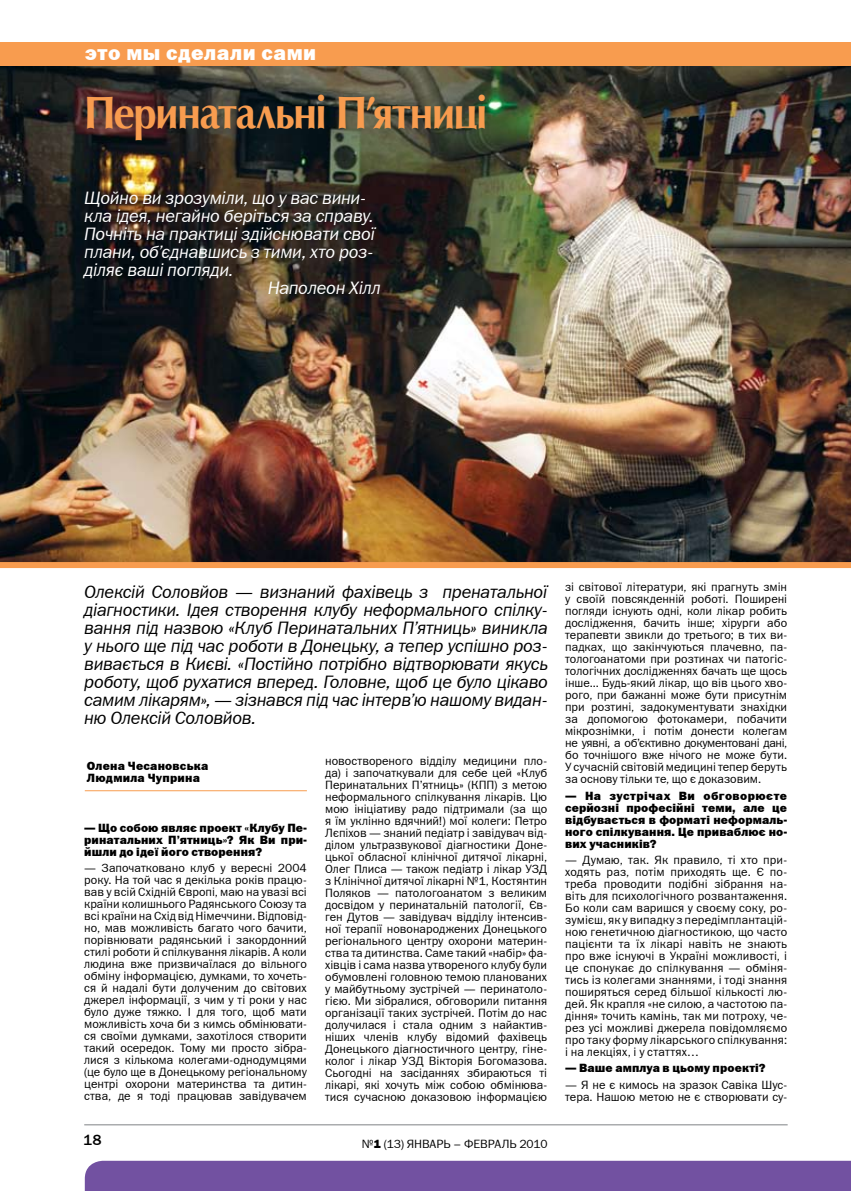
<style>
.page{position:relative;width:851px;height:1191px;background:#fff}
.page>*{position:absolute;margin:0;border:0;box-sizing:border-box;transform-origin:0 0}
.t1{font:700 46.5px "Vera Humana 95";letter-spacing:-.035em;color:#f89c4f;scale:.9 1}
.t2{font:21px "Franklin Gothic Heavy C";letter-spacing:.02em;color:#fff}
.t3{font:italic 18px/18px "Franklin Gothic Book C";letter-spacing:-.015em;color:#000;text-align:justify}
.t4{font:italic 18px "Franklin Gothic Book C";letter-spacing:-.015em;color:#fff}
.t5{font:15px "Franklin Gothic Medium C";color:#000}
.t6{font:12px/12px "Franklin Gothic Book C";color:#000;text-align:justify}
.t7{font:12px/12px "Franklin Gothic Heavy C";letter-spacing:.01em;color:#000;text-align:justify}
.s1{font-family:"Franklin Gothic Heavy C"}
</style>
<div class="page">
<hr style="left:84px;top:1124px;width:703px;height:1px;background:#808285">
<div style="left:0;top:42px;width:850px;height:26px;background:#f89c4f"></div>
<div style="left:85px;top:1160px;width:766px;height:31px;background:#7251a1"></div>
<img style="left:0;top:67px;width:850px;height:495px">
<div style="left:0;top:562px;width:850px;height:6px;background:#f89c4f"></div>
<hr style="left:85px;top:790px;width:222px;height:1px;background:#f89c4f">
<h2 class="t2" style="left:85px;top:41px;width:232px">это мы сделали сами</h2>
<h1 class="t1" style="left:84px;top:84px;width:449px">Перинатальні П’ятниці</h1>
<h3 class="t4" style="left:84px;top:188px;width:284px">Щойно ви зрозуміли, що у вас вини-</h3>
<h3 class="t4" style="left:84px;top:206px;width:291px">кла ідея, негайно беріться за справу.</h3>
<h3 class="t4" style="left:84px;top:224px;width:293px">Почніть на практиці здійснювати свої</h3>
<h3 class="t4" style="left:84px;top:242px;width:291px">плани, об’єднавшись з тими, хто роз-</h3>
<h3 class="t4" style="left:84px;top:260px;width:151px">діляє ваші погляди.</h3>
<h3 class="t4" style="left:268px;top:278px;width:115px">Наполеон Хілл</h3>
<p class="t3" style="left:84px;top:582px;width:465px">Олексій Соловйов — визнаний фахівець з пренатальної діагностики. Ідея створення клубу неформального спілку&shy;вання під назвою «Клуб Перинатальних П’ятниць» виникла у нього ще під час роботи в Донецьку, а тепер успішно роз&shy;вивається в Києві. «Постійно потрібно відтворювати якусь роботу, щоб рухатися вперед. Головне, щоб це було цікаво самим лікарям», — зізнався під час інтерв’ю нашому видан&shy;ню Олексій Соловйов.</p>
<p class="t7" style="left:87px;top:759px;width:123px">Олена Чесановська<br>Людмила Чуприна</p>
<p class="t6" style="left:325px;top:755px;width:223px">новоствореного відділу медицини пло&shy;да) і започаткували для себе цей «Клуб Перинатальних П’ятниць» (КПП) з метою неформального спілкування лікарів. Цю мою ініціативу радо підтримали (за що я їм уклінно вдячний!) мої колеги: Петро Лєпіхов — знаний педіатр і завідувач від&shy;ділом ультразвукової діагностики Доне&shy;цької обласної клінічної дитячої лікарні, Олег Плиса — також педіатр і лікар УЗД з Клінічної дитячої лікарні №1, Костянтин Поляков — патологоанатом з великим досвідом у перинатальній патології, Єв&shy;ген Дутов — завідувач відділу інтенсив&shy;ної терапії новонароджених Донецького регіонального центру охорони материн&shy;ства та дитинства. Саме такий «набір» фа&shy;хівців і сама назва утвореного клубу були обумовлені головною темою планованих у майбутньому зустрічей — перинатоло&shy;гією. Ми зібралися, обговорили питання організації таких зустрічей. Потім до нас долучилася і стала одним з найактив&shy;ніших членів клубу відомий фахівець Донецького діагностичного центру, гіне&shy;колог і лікар УЗД Вікторія Богомазова.<br>Сьогодні на засіданнях збираються ті лікарі, які хочуть між собою обмінюва&shy;тися сучасною доказовою інформацією</p>
<p class="t7" style="left:84px;top:821px;width:224px">— Що собою являє проект «Клубу Пе&shy;ринатальних П’ятниць»? Як Ви при&shy;йшли до ідеї його створення?</p>
<p class="t6" style="left:84px;top:862px;width:224px">— Започатковано клуб у вересні 2004 року. На той час я декілька років працю&shy;вав у всій Східній Європі, маю на увазі всі країни колишнього Радянського Союзу та всі країни на Схід від Н імеччини. Відповід&shy;но, мав можливість багато чого бачити, порівнювати радянський і закордонний стилі роботи й спілкування лікарів. А коли людина вже призвичаїлася до вільного обміну інформацією, думками, то хочеть&shy;ся й надалі бути долученим до світових джерел інформації, з чим у ті роки у нас було дуже тяжко. І для того, щоб мати можливість хоча би з кимсь обмінювати&shy;ся своїми думками, захотілося створити такий осередок. Тому ми просто зібра&shy;лися з кількома колегами-однодумцями (це було ще в Донецькому регіональному центрі охорони материнства та дитин&shy;ства, де я тоді працював завідувачем</p>
<p class="t5" style="left:83px;top:1131px;width:20px">18</p>
<p class="t6" style="left:362px;top:1137px;width:187px">№<span class="s1">1</span> (13) январь – февраль 2010</p>
<p class="t6" style="left:565px;top:581px;width:223px">зі світової літератури, які прагнуть змін у своїй повсякденній роботі. Поширені погляди існують одні, коли лікар робить дослідження, бачить інше; хірурги або терапевти звикли до третього; в тих ви&shy;падках, що закінчуються плачевно, па&shy;тологоанатоми при розтинах чи патогіс&shy;тологічних дослідженнях бачать ще щось інше... Будь-який лікар, що вів цього хво&shy;рого, при бажанні може бути присутнім при розтині, задокументувати знахідки за допомогою фотокамери, побачити мікрознімки, і потім донести колегам не уявні, а об’єктивно документовані дані, бо точнішого вже нічого не може бути.<br>У сучасній світовій медицині тепер беруть за основу тільки те, що є доказовим.</p>
<p class="t7" style="left:565px;top:789px;width:223px">— На зустрічах Ви обговорюєте серйозні професійні теми, але це відбувається в форматі неформаль&shy;ного спілкування. Це приваблює но&shy;вих учасників?</p>
<p class="t6" style="left:565px;top:853px;width:223px">— Думаю, так. Як правило, ті хто при&shy;ходять раз, потім приходять ще. Є по&shy;треба проводити подібні зібрання на&shy;віть для психологічного розвантаження.<br>Бо коли сам варишся у своєму соку, ро&shy;зумієш, як у випадку з передімплантацій&shy;ною генетичною діагностикою, що часто пацієнти та їх лікарі навіть не знають про вже існуючі в Україні можливості, і це спонукає до спілкування — обміня&shy;тись із колегами знаннями, і тоді знання поширяться серед більшої кількості лю&shy;дей. Як крапля «не силою, а частотою па&shy;діння» точить камінь, так ми потроху, че&shy;рез усі можливі джерела повідомляємо про таку форму лікарського спілкування: і на лекціях, і у статтях…</p>
<p class="t7" style="left:565px;top:1062px;width:202px">— Ваше амплуа в цьому проекті?</p>
<p class="t6" style="left:565px;top:1078px;width:223px">— Я не є кимось на зразок Савіка Шус&shy;тера. Нашою метою не є створювати су-</p>
</div>
